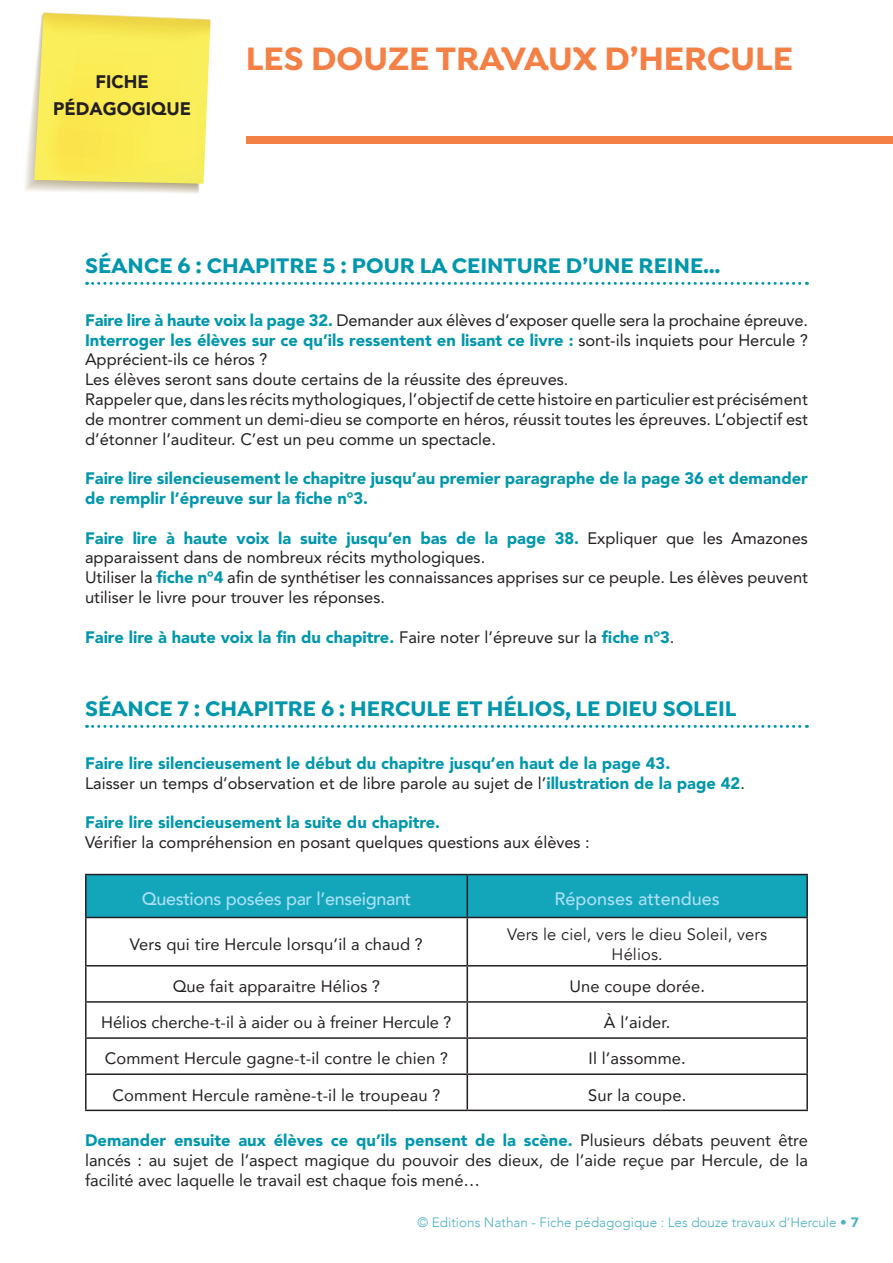
<style>
.page{position:relative;width:893px;height:1263px;background:#fff}
.page>*{position:absolute;margin:0;border:0;box-sizing:border-box;transform-origin:0 0}
.t1{font:700 34.5px "Isidora";color:#f48045}
.t2{font:700 22.5px "Isidora";color:#0097ad}
.t3{font:500 18px "Avenir";letter-spacing:-.02em;color:#aae0f9}
.t4{font:500 18px "Avenir";color:#aae0f9}
.t5{font:900 18px/27px "Avenir LT Std";color:#231f20;text-align:center}
.t6{font:16.5px/19.8px "Avenir LT Std";color:#231f20}
.t7{font:900 16.5px/19.8px "Avenir LT Std";color:#0097ad}
.t8{font:16.5px/19.8px "Avenir";color:#231f20}
.t9{font:16.5px/19.8px "Avenir";letter-spacing:.01em;color:#231f20;text-align:center}
.t10{font:300 13.5px "Avenir";color:#4cb1c3}
.s1{font-weight:900;color:#0097ad}
.s2{font-weight:400;color:#231f20}
.s3{font-family:"Avenir";font-weight:400;color:#231f20}
.s4{font-family:"Avenir LT Std";font-weight:900}
</style>
<div class="page">
<div style="left:246px;top:136px;width:647px;height:8px;background:#f48045"></div>
<svg style="left:25px;top:12px;width:186px;height:182px;background:#f7ea6d"></svg>
<svg style="left:87px;top:282px;width:720px;height:3px"></svg>
<svg style="left:87px;top:725px;width:720px;height:3px"></svg>
<div style="left:87px;top:875px;width:719px;height:42px;background:#13a5b9"></div>
<hr style="left:85px;top:918px;width:2px;height:47px;background:#231f20">
<hr style="left:467px;top:918px;width:1px;height:47px;background:#231f20">
<hr style="left:806px;top:918px;width:2px;height:47px;background:#231f20">
<hr style="left:85px;top:965px;width:382px;height:1px;background:#231f20">
<hr style="left:85px;top:966px;width:2px;height:35px;background:#231f20">
<hr style="left:467px;top:965px;width:341px;height:1px;background:#231f20">
<hr style="left:467px;top:966px;width:1px;height:35px;background:#231f20">
<hr style="left:806px;top:966px;width:2px;height:35px;background:#231f20">
<hr style="left:85px;top:1001px;width:382px;height:2px;background:#231f20">
<hr style="left:85px;top:1003px;width:2px;height:34px;background:#231f20">
<hr style="left:467px;top:1001px;width:341px;height:2px;background:#231f20">
<hr style="left:467px;top:1003px;width:1px;height:34px;background:#231f20">
<hr style="left:806px;top:1003px;width:2px;height:34px;background:#231f20">
<hr style="left:85px;top:1037px;width:382px;height:2px;background:#231f20">
<hr style="left:85px;top:1039px;width:2px;height:34px;background:#231f20">
<hr style="left:467px;top:1037px;width:341px;height:2px;background:#231f20">
<hr style="left:467px;top:1039px;width:1px;height:34px;background:#231f20">
<hr style="left:806px;top:1039px;width:2px;height:34px;background:#231f20">
<hr style="left:85px;top:1073px;width:382px;height:2px;background:#231f20">
<hr style="left:85px;top:1075px;width:2px;height:34px;background:#231f20">
<hr style="left:467px;top:1073px;width:341px;height:2px;background:#231f20">
<hr style="left:467px;top:1075px;width:1px;height:34px;background:#231f20">
<hr style="left:806px;top:1075px;width:2px;height:34px;background:#231f20">
<hr style="left:85px;top:1109px;width:382px;height:2px;background:#231f20">
<hr style="left:467px;top:1109px;width:341px;height:2px;background:#231f20">
<hr style="left:85px;top:874px;width:382px;height:1px;background:#231f20">
<hr style="left:85px;top:875px;width:2px;height:42px;background:#231f20">
<hr style="left:467px;top:874px;width:341px;height:1px;background:#231f20">
<hr style="left:467px;top:875px;width:1px;height:42px;background:#231f20">
<hr style="left:806px;top:875px;width:2px;height:42px;background:#231f20">
<hr style="left:85px;top:917px;width:382px;height:1px;background:#231f20">
<hr style="left:467px;top:917px;width:341px;height:1px;background:#231f20">
<p class="t5" style="left:53px;top:68px;width:140px">FICHE<br>PÉDAGOGIQUE</p>
<h1 class="t1" style="left:246px;top:37px;width:549px">LES DOUZE TRAVAUX D’HERCULE</h1>
<h2 class="t2" style="left:85px;top:252px;width:637px">SÉANCE 6 : CHAPITRE 5 : POUR LA CEINTURE D’UNE REINE…</h2>
<p class="t6" style="left:85px;top:310px;width:724px"><span class="s1">Faire lire à haute voix la page 32.</span> Demander aux élèves d’exposer quelle sera la prochaine épreuve.<br><span class="s1">Interroger les élèves sur ce qu’ils ressentent en lisant ce livre :</span> sont-ils inquiets pour Hercule ?<br>Apprécient-ils ce héros ?<br>Les élèves seront sans doute certains de la réussite des épreuves.<br>Rappeler que, dans les récits mythologiques, l’objectif de cette histoire en particulier est précisément de montrer comment un demi-dieu se comporte en héros, réussit toutes les épreuves. L’objectif est d’étonner l’auditeur. C’est un peu comme un spectacle.</p>
<p class="t7" style="left:85px;top:468px;width:724px">Faire lire silencieusement le chapitre jusqu’au premier paragraphe de la page 36 et demander de remplir l’épreuve sur la fiche n°3.</p>
<p class="t6" style="left:85px;top:528px;width:724px"><span class="s1">Faire lire à haute voix la suite jusqu’en bas de la page 38.</span> Expliquer que les Amazones apparaissent dans de nombreux récits mythologiques.<br>Utiliser la <span class="s1">fiche n°4</span> afin de synthétiser les connaissances apprises sur ce peuple. Les élèves peuvent utiliser le livre pour trouver les réponses.</p>
<p class="t7" style="left:85px;top:627px;width:591px">Faire lire à haute voix la fin du chapitre. <span class="s2">Faire noter l’épreuve sur la</span> fiche n°3<span class="s2">.</span></p>
<h2 class="t2" style="left:85px;top:695px;width:653px">SÉANCE 7 : CHAPITRE 6 : HERCULE ET HÉLIOS, LE DIEU SOLEIL</h2>
<p class="t7" style="left:85px;top:753px;width:661px">Faire lire silencieusement le début du chapitre jusqu’en haut de la page 43.<br><span class="s2">Laisser un temps d’observation et de libre parole au sujet de l’</span>illustration de la page 42<span class="s2">.</span></p>
<p class="t7" style="left:85px;top:812px;width:357px">Faire lire silencieusement la suite du chapitre.</p>
<p class="t6" style="left:85px;top:832px;width:506px">Vérifier la compréhension en posant quelques questions aux élèves :</p>
<p class="t3" style="left:142px;top:883px;width:271px">Questions posées par l’enseignant</p>
<p class="t4" style="left:555px;top:883px;width:167px">Réponses attendues</p>
<p class="t8" style="left:130px;top:934px;width:294px">Vers qui tire Hercule lorsqu’il a chaud ?</p>
<p class="t9" style="left:507px;top:925px;width:262px">Vers le ciel, vers le dieu Soleil, vers<br>Hélios.</p>
<p class="t8" style="left:173px;top:976px;width:209px">Que fait apparaitre Hélios ?</p>
<p class="t8" style="left:569px;top:976px;width:137px">Une coupe dorée.</p>
<p class="t8" style="left:101px;top:1012px;width:352px">Hélios cherche-t-il à aider ou à freiner Hercule ?</p>
<p class="t8" style="left:604px;top:1012px;width:68px">À l’aider.</p>
<p class="t8" style="left:105px;top:1048px;width:345px">Comment Hercule gagne-t-il contre le chien ?</p>
<p class="t8" style="left:589px;top:1048px;width:99px">Il l’assomme.</p>
<p class="t8" style="left:113px;top:1084px;width:329px">Comment Hercule ramène-t-il le troupeau ?</p>
<p class="t8" style="left:588px;top:1084px;width:100px">Sur la coupe.</p>
<p class="t7" style="left:85px;top:1131px;width:724px">Demander ensuite aux élèves ce qu’ils pensent de la scène. <span class="s3">Plusieurs débats peuvent être</span></p>
<p class="t8" style="left:85px;top:1150px;width:724px">lancés : au sujet de l’aspect magique du pouvoir des dieux, de l’aide reçue par Hercule, de la facilité avec laquelle le travail est chaque fois mené…</p>
<p class="t10" style="left:418px;top:1214px;width:443px">© Editions Nathan - Fiche pédagogique : Les douze travaux d’Hercule • <span class="s4">7</span></p>
</div>
